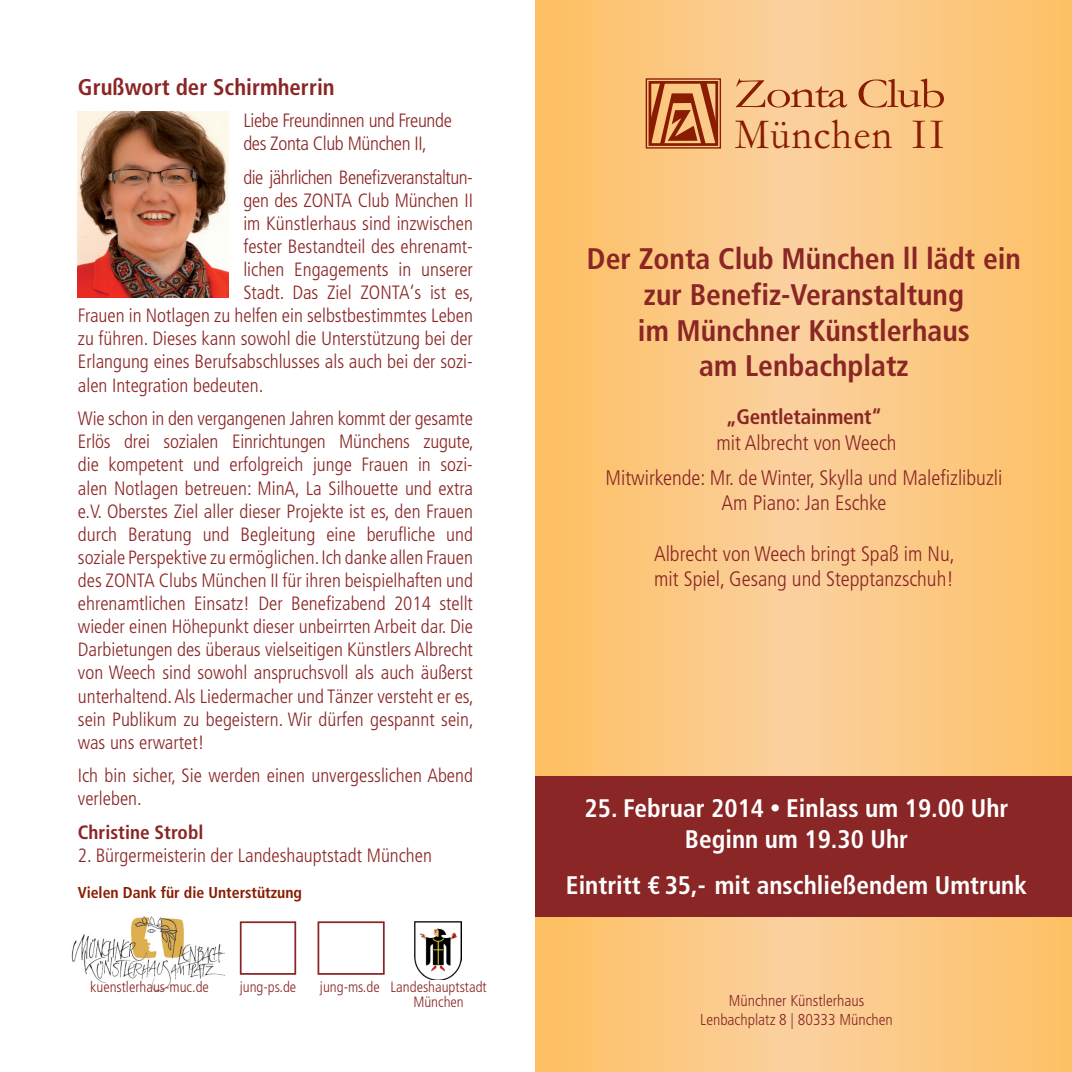
<style>
.page{position:relative;width:1072px;height:1072px;background:#fff}
.page>*{position:absolute;margin:0;border:0;box-sizing:border-box;transform-origin:0 0}
.t1{font:43.57px "Garamond";letter-spacing:.03em;color:#891c02;scale:.94 1}
.t2{font:43.05px "Garamond";letter-spacing:-.04em;color:#891c02;scale:1.19 1}
.t3{font:700 condensed 29.75px/35.7px "Frutiger";color:#8a2625;text-align:center}
.t4{font:700 condensed 25.38px/30.4px "Frutiger";color:#fff;text-align:center}
.t5{font:700 condensed 22.75px "Frutiger";color:#8a2625}
.t6{font:300 condensed 21px/35.7px "Frutiger";color:#8a2625;text-align:center}
.t7{font:700 condensed 21px "Frutiger";letter-spacing:-.01em;color:#8a2625}
.t8{font:300 condensed 19.25px/23.1px "Frutiger";color:#8a2625;text-align:justify}
.t9{font:300 condensed 19.25px/23.1px "Frutiger";letter-spacing:-.02em;color:#8a2625}
.t10{font:300 condensed 19.25px "Frutiger";letter-spacing:-.025em;color:#8a2625}
.t11{font:700 condensed 19.25px "Frutiger";color:#8a2625}
.t12{font:300 condensed 15.75px/18.9px "Frutiger";color:#8a2625;text-align:center}
.t13{font:700 condensed 15.75px "Frutiger";color:#891c02}
.t14{font:300 condensed 14.88px/15.8px "Frutiger";color:#8a2625}
.s1{font-family:"Arial Rounded MT Bold";font-weight:400;font-stretch:normal}
</style>
<div class="page">
<svg style="left:536px;top:0;width:535px;height:1071px"></svg>
<div style="left:645px;top:78px;width:76px;height:71px;border:1px solid #891c02"></div>
<div style="left:648px;top:81px;width:70px;height:65px;border:3px solid #891c02"></div>
<svg style="left:649px;top:82px;width:67px;height:63px"></svg>
<div style="left:536px;top:776px;width:535px;height:140px;background:#8a2625"></div>
<img style="left:78px;top:112px;width:150px;height:186px">
<img style="left:71px;top:916px;width:155px;height:74px">
<img style="left:414px;top:921px;width:47px;height:58px">
<div style="left:240px;top:921px;width:56px;height:53px;border:2px solid #8a2625"></div>
<div style="left:317px;top:921px;width:68px;height:53px;border:2px solid #8a2625"></div>
<p class="t5" style="left:78px;top:74px;width:258px">Grußwort der Schirmherrin</p>
<p class="t9" style="left:243px;top:109px;width:210px">Liebe Freundinnen und Freunde des Zonta Club München II,</p>
<p class="t10" style="left:243px;top:166px;width:231px">die jährlichen Benefizveranstaltun-</p>
<p class="t8" style="left:243px;top:189px;width:231px">gen des ZONTA Club München II</p>
<p class="t8" style="left:243px;top:212px;width:231px">im Künstlerhaus sind inzwischen</p>
<p class="t8" style="left:243px;top:235px;width:231px">fester Bestandteil des ehrenamt-</p>
<p class="t8" style="left:243px;top:258px;width:231px">lichen Engagements in unserer</p>
<p class="t8" style="left:243px;top:281px;width:232px">Stadt. Das Ziel ZONTA‘s ist es,</p>
<p class="t8" style="left:78px;top:304px;width:396px">Frauen in Notlagen zu helfen ein selbstbestimmtes Leben</p>
<p class="t8" style="left:78px;top:327px;width:396px">zu führen. Dieses kann sowohl die Unterstützung bei der</p>
<p class="t8" style="left:78px;top:350px;width:396px">Erlangung eines Berufsabschlusses als auch bei der sozi-</p>
<p class="t8" style="left:78px;top:373px;width:187px">alen Integration bedeuten.</p>
<p class="t8" style="left:78px;top:407px;width:397px">Wie schon in den vergangenen Jahren kommt der gesamte Erlös drei sozialen Einrichtungen Münchens zugute, die kompetent und erfolgreich junge Frauen in sozi&shy;alen Notlagen betreuen: MinA, La Silhouette und extra e.V. Oberstes Ziel aller dieser Projekte ist es, den Frauen durch Beratung und Begleitung eine berufliche und soziale Perspektive zu ermöglichen. Ich danke allen Frauen des ZONTA Clubs München II für ihren beispielhaften und ehrenamtlichen Einsatz! Der Benefizabend 2014 stellt wieder einen Höhepunkt dieser unbeirrten Arbeit dar. Die Darbietungen des überaus vielseitigen Künstlers Albrecht von Weech sind sowohl anspruchsvoll als auch äußerst unterhaltend. Als Liedermacher und Tänzer versteht er es, sein Publikum zu begeistern. Wir dürfen gespannt sein, was uns erwartet!</p>
<p class="t8" style="left:78px;top:764px;width:396px">Ich bin sicher, Sie werden einen unvergesslichen Abend verleben.</p>
<p class="t11" style="left:78px;top:821px;width:127px">Christine Strobl</p>
<p class="t8" style="left:78px;top:844px;width:355px">2. Bürgermeisterin der Landeshauptstadt München</p>
<p class="t13" style="left:78px;top:882px;width:225px">Vielen Dank für die Unterstützung</p>
<p class="t14" style="left:90px;top:978px;width:120px">kuenstlerhaus-muc.de</p>
<p class="t14" style="left:240px;top:978px;width:58px">jung-ps.de</p>
<p class="t14" style="left:413px;top:978px;width:75px;text-indent:-93px">jung-ms.de Landeshauptstadt<br>München</p>
<h2 class="t2" style="left:734px;top:68px;width:179px">Zonta Club</h2>
<h1 class="t1" style="left:734px;top:108px;width:224px">München II</h1>
<h3 class="t3" style="left:587px;top:241px;width:435px">Der Zonta Club München ll lädt ein zur Benefiz-Veranstaltung<br>im Münchner Künstlerhaus<br>am Lenbachplatz</h3>
<p class="t7" style="left:725px;top:404px;width:158px">„Gentletainment“</p>
<p class="t6" style="left:605px;top:425px;width:398px">mit Albrecht von Weech<br>Mitwirkende: Mr. de Winter, Skylla und Malefizlibuzli</p>
<p class="t6" style="left:721px;top:485px;width:166px">Am Piano: Jan Eschke</p>
<p class="t6" style="left:654px;top:541px;width:302px;line-height:25.2px;text-align:left">Albrecht von Weech bringt Spaß im Nu, mit Spiel, Gesang und Stepptanzschuh!</p>
<h3 class="t4" style="left:584px;top:793px;width:425px">25. Februar 2014 <span class="s1">•</span> Einlass um 19.00 Uhr<br>Beginn um 19.30 Uhr</h3>
<h3 class="t4" style="left:566px;top:870px;width:462px">Eintritt € 35,- mit anschließendem Umtrunk</h3>
<p class="t12" style="left:700px;top:991px;width:194px">Münchner Künstlerhaus<br>Lenbachplatz 8 | 80333 München</p>
</div>
